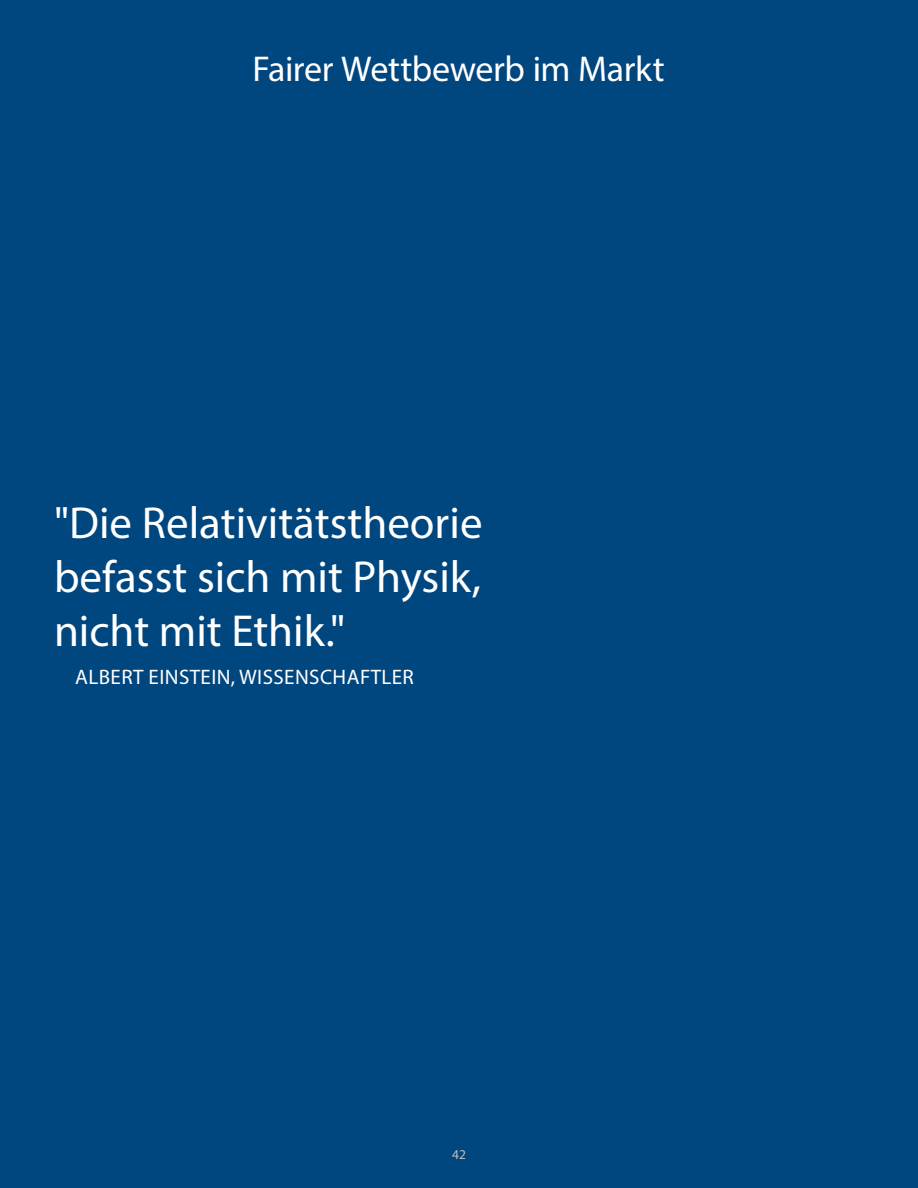
<style>
.page{position:relative;width:918px;height:1188px;background:#00467f}
.page>*{position:absolute;margin:0;border:0;box-sizing:border-box;transform-origin:0 0}
.t1{font:45px/54px "Myriad Pro";color:#fff;text-align:justify}
.t2{font:36px "Myriad Pro";letter-spacing:-.015em;color:#fff}
.t3{font:21px "Myriad Pro";letter-spacing:.02em;color:#fff}
.t4{font:13.5px "Myriad Pro";color:#bcbec0}
</style>
<div class="page">
<p class="t2" style="left:253px;top:47px;width:414px">Fairer Wettbewerb im Markt</p>
<p class="t1" style="left:54px;top:495px;width:430px">"Die Relativitätstheorie befasst sich mit Physik, nicht mit Ethik."</p>
<p class="t3" style="left:75px;top:664px;width:340px">ALBERT EINSTEIN, WISSENSCHAFTLER</p>
<p class="t4" style="left:452px;top:1146px;width:15px">42</p>
</div>
